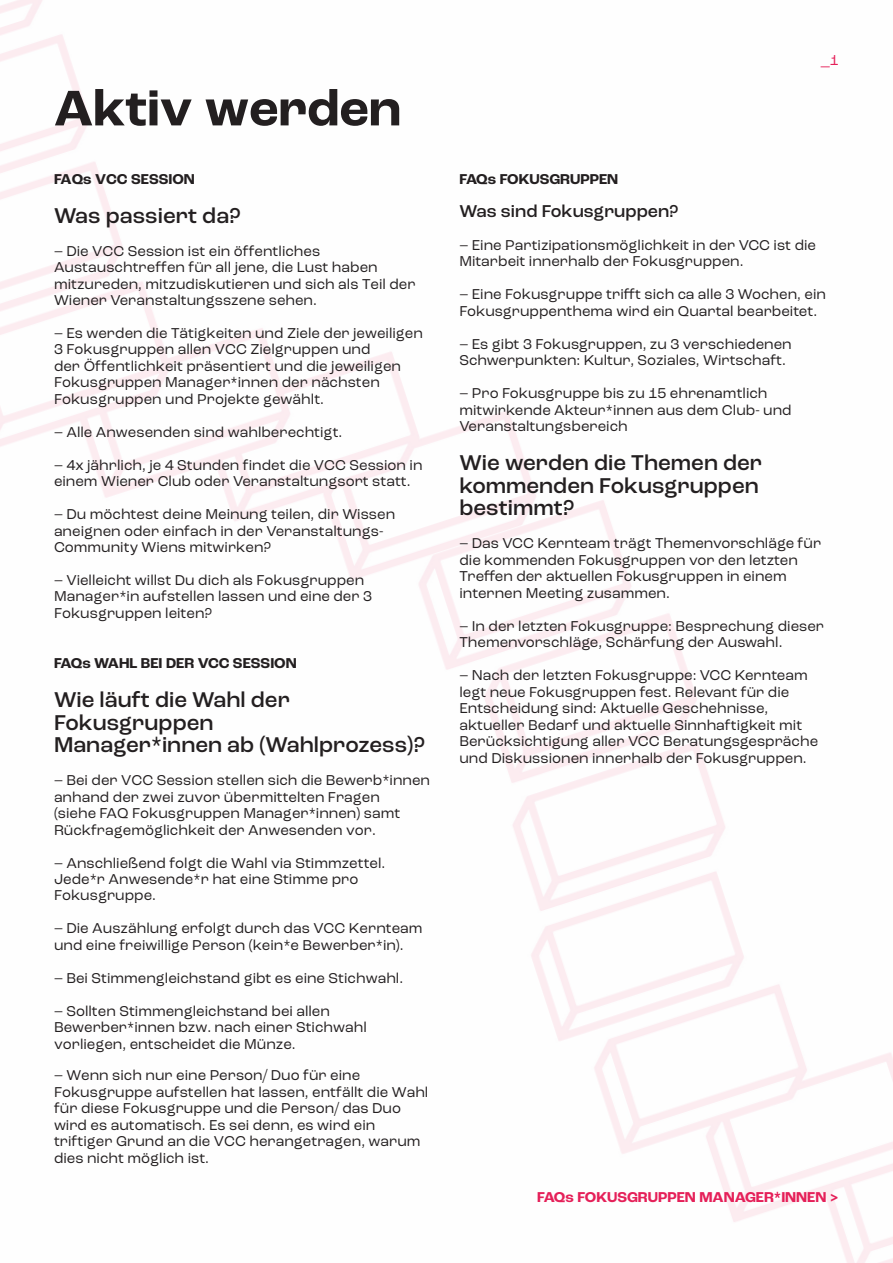
<style>
.page{position:relative;width:893px;height:1263px;background:#fff}
.page>*{position:absolute;margin:0;border:0;box-sizing:border-box;transform-origin:0 0}
.t1{font:700 52.5px "Roc Grotesk";color:#231f20}
.t2{font:500 22.5px/22.5px "Roc Grotesk";color:#231f20}
.t3{font:500 18px "Roc Grotesk";color:#231f20}
.t4{font:15px/16.5px "Roc Grotesk";color:#231f20}
.t5{font:700 15px "Roc Grotesk";color:#231f20}
.t6{font:700 15px "Roc Grotesk";color:#e52059}
.t7{font:15px "Roc Grotesk";color:#e52059}
</style>
<div class="page">
<p class="t1" style="left:54px;top:75px;width:348px">Aktiv werden</p>
<p class="t5" style="left:54px;top:169px;width:142px">FAQs VCC SESSION</p>
<p class="t2" style="left:54px;top:204px;width:188px">Was passiert da?</p>
<p class="t4" style="left:54px;top:242px;width:363px">– Die VCC Session ist ein öffentliches Austauschtreffen für all jene, die Lust haben mitzureden, mitzudiskutieren und sich als Teil der Wiener Veranstaltungsszene sehen.</p>
<p class="t4" style="left:54px;top:325px;width:370px">– Es werden die Tätigkeiten und Ziele der jeweiligen 3 Fokusgruppen allen VCC Zielgruppen und<br>der Öffentlichkeit präsentiert und die jeweiligen Fokusgruppen Manager*innen der nächsten Fokusgruppen und Projekte gewählt.</p>
<p class="t4" style="left:54px;top:424px;width:290px">– Alle Anwesenden sind wahlberechtigt.</p>
<p class="t4" style="left:54px;top:457px;width:370px">– 4x jährlich, je 4 Stunden findet die VCC Session in einem Wiener Club oder Veranstaltungsort statt.</p>
<p class="t4" style="left:54px;top:506px;width:343px">– Du möchtest deine Meinung teilen, dir Wissen aneignen oder einfach in der Veranstaltungs-<br>Community Wiens mitwirken?</p>
<p class="t4" style="left:54px;top:572px;width:320px">– Vielleicht willst Du dich als Fokusgruppen<br>Manager*in aufstellen lassen und eine der 3<br>Fokusgruppen leiten?</p>
<p class="t5" style="left:54px;top:654px;width:244px">FAQs WAHL BEI DER VCC SESSION</p>
<p class="t2" style="left:54px;top:689px;width:237px">Wie läuft die Wahl der<br>Fokusgruppen</p>
<p class="t2" style="left:54px;top:734px;width:372px">Manager*innen ab (Wahlprozess)?</p>
<p class="t4" style="left:54px;top:772px;width:378px">– Bei der VCC Session stellen sich die Bewerb*innen anhand der zwei zuvor übermittelten Fragen<br>(siehe FAQ Fokusgruppen Manager*innen) samt Rückfragemöglichkeit der Anwesenden vor.</p>
<p class="t4" style="left:54px;top:854px;width:333px">– Anschließend folgt die Wahl via Stimmzettel.<br>Jede*r Anwesende*r hat eine Stimme pro<br>Fokusgruppe.</p>
<p class="t4" style="left:54px;top:920px;width:370px">– Die Auszählung erfolgt durch das VCC Kernteam und eine freiwillige Person (kein*e Bewerber*in).</p>
<p class="t4" style="left:54px;top:969px;width:351px">– Bei Stimmengleichstand gibt es eine Stichwahl.</p>
<p class="t4" style="left:54px;top:1002px;width:314px">– Sollten Stimmengleichstand bei allen<br>Bewerber*innen bzw. nach einer Stichwahl vorliegen, entscheidet die Münze.</p>
<p class="t4" style="left:54px;top:1067px;width:376px">– Wenn sich nur eine Person/ Duo für eine Fokusgruppe aufstellen hat lassen, entfällt die Wahl für diese Fokusgruppe und die Person/ das Duo wird es automatisch. Es sei denn, es wird ein triftiger Grund an die VCC herangetragen, warum dies nicht möglich ist.</p>
<p class="t7" style="left:821px;top:51px;width:20px">_1</p>
<p class="t5" style="left:459px;top:169px;width:160px">FAQs FOKUSGRUPPEN</p>
<p class="t3" style="left:459px;top:200px;width:221px">Was sind Fokusgruppen?</p>
<p class="t4" style="left:459px;top:236px;width:358px">– Eine Partizipationsmöglichkeit in der VCC ist die<br>Mitarbeit innerhalb der Fokusgruppen.</p>
<p class="t4" style="left:459px;top:286px;width:368px">– Eine Fokusgruppe trifft sich ca alle 3 Wochen, ein<br>Fokusgruppenthema wird ein Quartal bearbeitet.</p>
<p class="t4" style="left:459px;top:335px;width:334px">– Es gibt 3 Fokusgruppen, zu 3 verschiedenen<br>Schwerpunkten: Kultur, Soziales, Wirtschaft.</p>
<p class="t4" style="left:459px;top:385px;width:334px">– Pro Fokusgruppe bis zu 15 ehrenamtlich mitwirkende Akteur*innen aus dem Club- und<br>Veranstaltungsbereich</p>
<p class="t2" style="left:459px;top:452px;width:304px">Wie werden die Themen der kommenden Fokusgruppen bestimmt?</p>
<p class="t4" style="left:459px;top:535px;width:363px">– Das VCC Kernteam trägt Themenvorschläge für die kommenden Fokusgruppen vor den letzten Treffen der aktuellen Fokusgruppen in einem internen Meeting zusammen.</p>
<p class="t4" style="left:459px;top:617px;width:366px">– In der letzten Fokusgruppe: Besprechung dieser<br>Themenvorschläge, Schärfung der Auswahl.</p>
<p class="t4" style="left:459px;top:667px;width:360px">– Nach der letzten Fokusgruppe: VCC Kernteam legt neue Fokusgruppen fest. Relevant für die Entscheidung sind: Aktuelle Geschehnisse, aktueller Bedarf und aktuelle Sinnhaftigkeit mit Berücksichtigung aller VCC Beratungsgespräche und Diskussionen innerhalb der Fokusgruppen.</p>
<p class="t6" style="left:537px;top:1188px;width:303px">FAQs FOKUSGRUPPEN MANAGER*INNEN &gt;</p>
</div>
